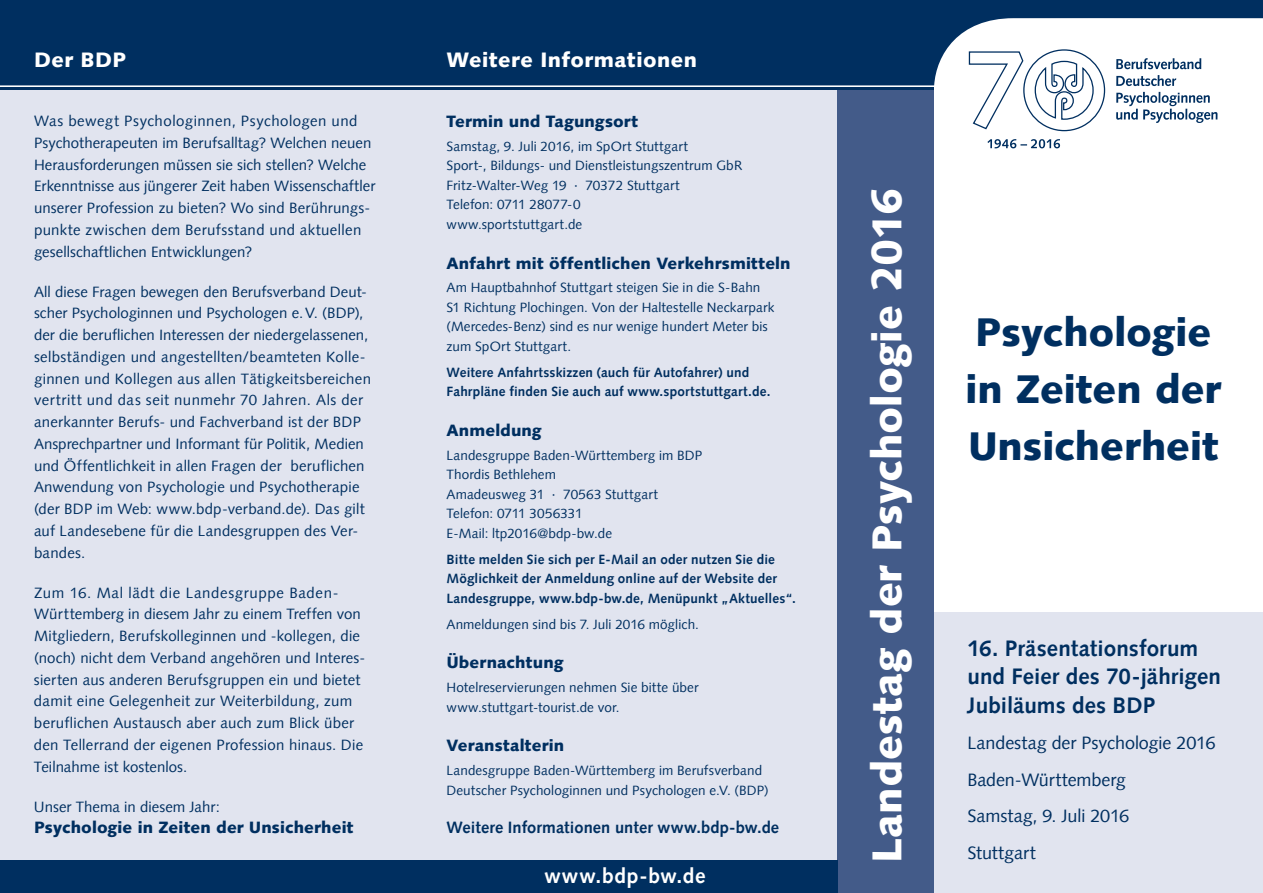
<style>
.page{position:relative;width:1263px;height:893px;background:#fff}
.page>*{position:absolute;margin:0;border:0;box-sizing:border-box;transform-origin:0 0}
.t1{font:900 42px "Syntax LT";color:#fff}
.t2{font:900 40.2px/57.2px "Syntax LT";color:#002f60}
.t3{font:700 22.5px/28.5px "Syntax LT";letter-spacing:.005em;color:#002f60}
.t4{font:900 21px "Syntax LT";letter-spacing:.025em;color:#fff}
.t5{font:700 21px "Syntax LT";letter-spacing:.035em;color:#fff}
.t6{font:18px/36.5px "Syntax LT";letter-spacing:-.005em;color:#002f60}
.t7{font:900 16.5px "Syntax LT";letter-spacing:.01em;color:#002f60}
.t8{font:700 16.5px "Syntax LT";letter-spacing:.005em;color:#002f60}
.t9{font:15px/21.8px "Syntax LT";letter-spacing:.01em;color:#002f60}
.t10{font:13.5px/19.5px "Syntax LT";letter-spacing:.005em;color:#002f60}
.t11{font:700 13.5px/19.5px "Syntax LT";letter-spacing:.01em;color:#002f60}
</style>
<div class="page">
<div style="left:0;top:88px;width:900px;height:805px;background:#e1e4ef"></div>
<div style="left:903px;top:612px;width:360px;height:281px;background:#e1e4ef"></div>
<div style="left:838px;top:88px;width:96px;height:805px;background:#435b89"></div>
<svg style="left:0;top:0;width:1263px;height:85px;fill:#002f60"></svg>
<hr style="left:0;top:88px;width:934px;height:2px;background:#002f60">
<div style="left:0;top:860px;width:838px;height:33px;background:#002f60"></div>
<svg style="left:1116px;top:75px;width:60px;height:11px"></svg>
<svg style="left:1035px;top:61px;width:59px;height:59px"></svg>
<svg style="left:1116px;top:58px;width:85px;height:11px"></svg>
<svg style="left:1116px;top:92px;width:101px;height:31px"></svg>
<svg style="left:987px;top:139px;width:73px;height:9px"></svg>
<svg style="left:968px;top:51px;width:56px;height:79px"></svg>
<h3 class="t4" style="left:34px;top:47px;width:93px">Der BDP</h3>
<h3 class="t4" style="left:446px;top:47px;width:252px">Weitere Informationen</h3>
<p class="t9" style="left:34px;top:110px;width:343px">Was bewegt Psychologinnen, Psychologen und Psychotherapeuten im Berufsalltag? Welchen neuen Herausforderungen müssen sie sich stellen? Welche Erkenntnisse aus jüngerer Zeit haben Wissenschaftler unserer Profession zu bieten? Wo sind Berührungs&shy;punkte zwischen dem Berufsstand und aktuellen gesellschaftlichen Entwicklungen?</p>
<p class="t9" style="left:34px;top:281px;width:339px">All diese Fragen bewegen den Berufsverband Deut&shy;scher Psychologinnen und Psychologen e.V. (BDP), der die beruflichen Interessen der niedergelassenen, selbständigen und angestellten/beamteten Kolle&shy;ginnen und Kollegen aus allen Tätigkeitsbereichen vertritt und das seit nunmehr 70 Jahren. Als der anerkannter Berufs- und Fachverband ist der BDP Ansprechpartner und Informant für Politik, Medien und Öffentlichkeit in allen Fragen der beruflichen Anwendung von Psychologie und Psychotherapie (der BDP im Web: www.bdp-verband.de). Das gilt auf Landesebene für die Landesgruppen des Ver&shy;bandes.</p>
<p class="t9" style="left:34px;top:582px;width:333px">Zum 16. Mal lädt die Landesgruppe Baden-Württemberg in diesem Jahr zu einem Treffen von Mitgliedern, Berufskolleginnen und -kollegen, die (noch) nicht dem Verband angehören und Interes&shy;sierten aus anderen Berufsgruppen ein und bietet damit eine Gelegenheit zur Weiterbildung, zum beruflichen Austausch aber auch zum Blick über den Tellerrand der eigenen Profession hinaus. Die Teilnahme ist kostenlos.</p>
<p class="t9" style="left:34px;top:796px;width:187px">Unser Thema in diesem Jahr:</p>
<p class="t7" style="left:34px;top:818px;width:321px">Psychologie in Zeiten der Unsicherheit</p>
<p class="t7" style="left:446px;top:112px;width:193px">Termin und Tagungsort</p>
<p class="t10" style="left:446px;top:137px;width:297px">Samstag, 9. Juli 2016, im SpOrt Stuttgart<br>Sport-, Bildungs- und Dienstleistungszentrum GbR Fritz-Walter-Weg 19 · 70372 Stuttgart<br>Telefon: 0711 28077-0<br>www.sportstuttgart.de</p>
<p class="t7" style="left:446px;top:253px;width:346px">Anfahrt mit öffentlichen Verkehrsmitteln</p>
<p class="t10" style="left:446px;top:278px;width:329px">Am Hauptbahnhof Stuttgart steigen Sie in die S-Bahn S1 Richtung Plochingen. Von der Haltestelle Neckarpark (Mercedes-Benz) sind es nur wenige hundert Meter bis zum SpOrt Stuttgart.</p>
<p class="t11" style="left:446px;top:362px;width:325px">Weitere Anfahrtsskizzen (auch für Autofahrer) und<br>Fahrpläne finden Sie auch auf www.sportstuttgart.de.</p>
<p class="t7" style="left:446px;top:421px;width:97px">Anmeldung</p>
<p class="t10" style="left:446px;top:445px;width:257px">Landesgruppe Baden-Württemberg im BDP<br>Thordis Bethlehem<br>Amadeusweg 31 · 70563 Stuttgart<br>Telefon: 0711 3056331<br>E-Mail: ltp2016@bdp-bw.de</p>
<p class="t11" style="left:446px;top:549px;width:351px">Bitte melden Sie sich per E-Mail an oder nutzen Sie die<br>Möglichkeit der Anmeldung online auf der Website der<br>Landesgruppe, www.bdp-bw.de, Menüpunkt „Aktuelles“.</p>
<p class="t10" style="left:446px;top:614px;width:254px">Anmeldungen sind bis 7. Juli 2016 möglich.</p>
<p class="t7" style="left:446px;top:653px;width:118px">Übernachtung</p>
<p class="t10" style="left:446px;top:678px;width:254px">Hotelreservierungen nehmen Sie bitte über www.stuttgart-tourist.de vor.</p>
<p class="t7" style="left:446px;top:736px;width:119px">Veranstalterin</p>
<p class="t10" style="left:446px;top:761px;width:324px">Landesgruppe Baden-Württemberg im Berufsverband<br>Deutscher Psychologinnen und Psychologen e.V. (BDP)</p>
<p class="t8" style="left:446px;top:818px;width:334px">Weitere Informationen unter www.bdp-bw.de</p>
<h3 class="t5" style="left:544px;top:864px;width:163px">www.bdp-bw.de</h3>
<h1 class="t1" style="left:862px;top:863px;width:677px;rotate:-90deg">Landestag der Psychologie 2016</h1>
<h2 class="t2" style="left:965px;top:303px;width:257px">Psychologie in Zeiten der<br>Unsicherheit</h2>
<h3 class="t3" style="left:967px;top:634px;width:255px">16. Präsentationsforum und Feier des 70-jährigen<br>Jubiläums des BDP</h3>
<p class="t6" style="left:967px;top:725px;width:249px">Landestag der Psychologie 2016<br>Baden-Württemberg<br>Samstag, 9. Juli 2016<br>Stuttgart</p>
</div>
